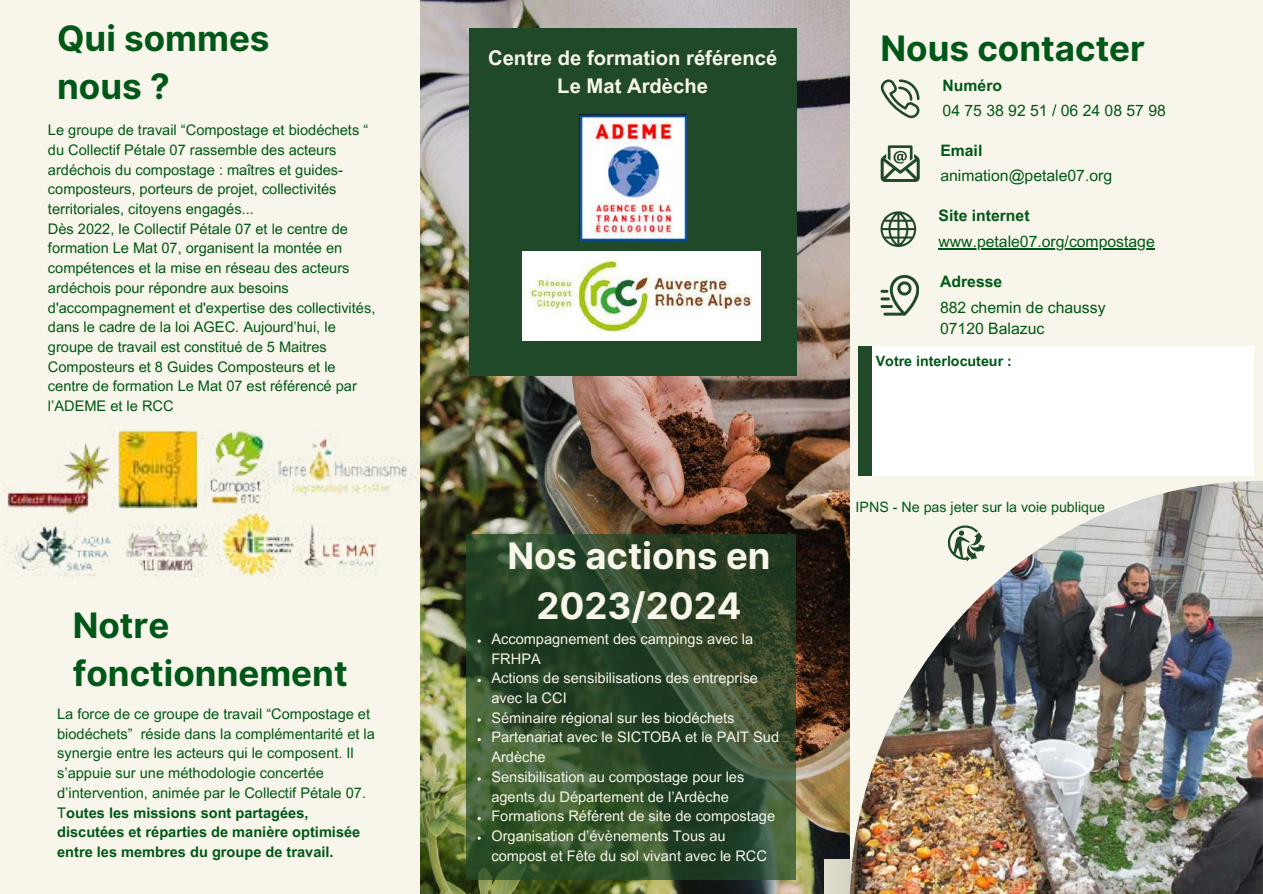
<style>
.page{position:relative;width:1263px;height:894px;background:#fff}
.page>*{position:absolute;margin:0;border:0;box-sizing:border-box;transform-origin:0 0}
.t1{font:700 36.45px/50.7px "Inter";color:#f8f6ea;text-align:center}
.t2{font:700 34.95px/48.2px "Inter";color:#005717}
.t3{font:700 20.25px/28.2px "Arial MT Pro";color:#f8f6ea;text-align:center}
.t4{font:15.75px/21.3px "Arial MT Pro";color:#005717}
.t5{font:700 15.75px "Arial MT Pro";color:#005717}
.t6{font:14.55px/19.6px "Arial MT Pro";color:#005717}
.t7{font:14.55px/19.6px "Arial MT Pro";color:#f8f6ea}
.t8{font:14.25px "Arial MT Pro";color:#005717}
.t9{font:700 14.25px "Arial MT Pro";color:#005717}
.s1{font-weight:700}
</style>
<div class="page">
<div style="left:0;top:0;width:1263px;height:893px;background:#f8f6ea"></div>
<img style="left:421px;top:0;width:428px;height:893px">
<svg style="left:467px;top:533px;width:329px;height:346px;background:#2f4a2b"></svg>
<div style="left:824px;top:859px;width:403px;height:34px;background:#dad8ca"></div>
<img style="left:850px;top:481px;width:413px;height:412px">
<svg style="left:880px;top:79px;width:40px;height:39px"></svg>
<svg style="left:880px;top:275px;width:39px;height:40px"></svg>
<svg style="left:880px;top:211px;width:36px;height:36px"></svg>
<svg style="left:881px;top:145px;width:39px;height:37px"></svg>
<img style="left:3px;top:430px;width:415px;height:147px">
<div style="left:469px;top:28px;width:327px;height:348px;background:#20492a"></div>
<img style="left:522px;top:252px;width:239px;height:89px">
<img style="left:579px;top:114px;width:107px;height:126px">
<svg style="left:948px;top:525px;width:37px;height:36px"></svg>
<div style="left:872px;top:346px;width:382px;height:129px;background:#fff"></div>
<div style="left:859px;top:346px;width:13px;height:129px;background:#20492a"></div>
<hr style="left:938px;top:248px;width:48px;height:1px;background:#005717">
<hr style="left:986px;top:248px;width:169px;height:1px;background:#005717">
<svg style="left:478px;top:678px;width:3px;height:4px"></svg>
<svg style="left:478px;top:737px;width:3px;height:4px"></svg>
<h2 class="t2" style="left:57px;top:14px;width:214px">Qui sommes nous ?</h2>
<p class="t6" style="left:48px;top:122px;width:329px">Le groupe de travail “Compostage et biodéchets “ du Collectif Pétale 07 rassemble des acteurs ardéchois du compostage : maîtres et guides&shy;composteurs, porteurs de projet, collectivités territoriales, citoyens engagés...<br>Dès 2022, le Collectif Pétale 07 et le centre de formation Le Mat 07, organisent la montée en compétences et la mise en réseau des acteurs ardéchois pour répondre aux besoins d'accompagnement et d'expertise des collectivités, dans le cadre de la loi AGEC. Aujourd’hui, le groupe de travail est constitué de 5 Maitres Composteurs et 8 Guides Composteurs et le centre de formation Le Mat 07 est référencé par l’ADEME et le RCC</p>
<h2 class="t2" style="left:73px;top:601px;width:276px">Notre fonctionnement</h2>
<p class="t6" style="left:57px;top:705px;width:319px">La force de ce groupe de travail “Compostage et biodéchets” réside dans la complémentarité et la synergie entre les acteurs qui le composent. Il s’appuie sur une méthodologie concertée d’intervention, animée par le Collectif Pétale 07.<br>T<span class="s1">outes les missions sont partagées, discutées et réparties de manière optimisée entre les membres du groupe de travail.</span></p>
<h3 class="t3" style="left:488px;top:46px;width:291px">Centre de formation référencé<br>Le Mat Ardèche</h3>
<h1 class="t1" style="left:507px;top:529px;width:265px">Nos actions en<br>2023/2024</h1>
<p class="t7" style="left:491px;top:630px;width:289px">Accompagnement des campings avec la<br>FRHPA<br>Actions de sensibilisations des entreprise avec la CCI<br>Séminaire régional sur les biodéchets<br>Partenariat avec le SICTOBA et le PAIT Sud<br>Ardèche<br>Sensibilisation au compostage pour les agents du Département de l’Ardèche<br>Formations Référent de site de compostage<br>Organisation d’évènements Tous au compost et Fête du sol vivant avec le RCC</p>
<h2 class="t2" style="left:880px;top:24px;width:266px">Nous contacter</h2>
<p class="t5" style="left:942px;top:80px;width:61px">Numéro</p>
<p class="t4" style="left:942px;top:102px;width:225px">04 75 38 92 51 / 06 24 08 57 98</p>
<p class="t5" style="left:940px;top:144px;width:44px">Email</p>
<p class="t4" style="left:940px;top:167px;width:173px">animation@petale07.org</p>
<p class="t5" style="left:938px;top:210px;width:93px">Site internet</p>
<p class="t4" style="left:938px;top:233px;width:218px">www.petale07.org/compostage</p>
<p class="t5" style="left:940px;top:275px;width:64px">Adresse</p>
<p class="t4" style="left:940px;top:299px;width:167px">882 chemin de chaussy<br>07120 Balazuc</p>
<p class="t9" style="left:876px;top:355px;width:138px">Votre interlocuteur :</p>
<p class="t8" style="left:856px;top:501px;width:251px">IPNS - Ne pas jeter sur la voie publique</p>
</div>
